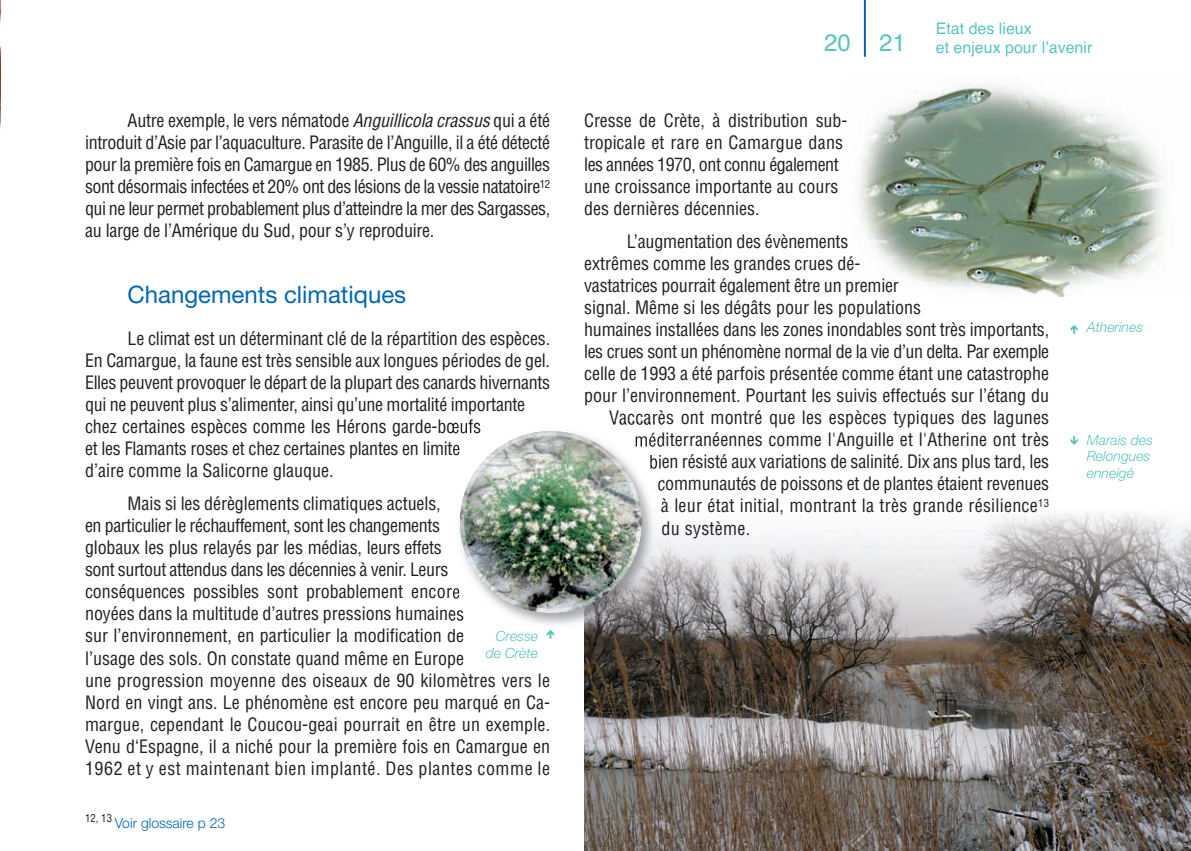
<style>
.page{position:relative;width:1191px;height:851px;background:#fff}
.page>*{position:absolute;margin:0;border:0;box-sizing:border-box;transform-origin:0 0}
.t1{font:24px "Helvetica Neue";color:#0166b3}
.t2{font:24px "Helvetica";color:#5ac4bd}
.t3{font:condensed 18px/22px "Helvetica";letter-spacing:-.005em;color:#231f20}
.t4{font:condensed 18px "Helvetica";letter-spacing:.015em;color:#231f20}
.t5{font:condensed 18px "Helvetica";letter-spacing:-.025em;color:#231f20}
.t6{font:16px "Helvetica";color:#5ac4bd}
.t7{font:italic 300 14px/16.8px "Helvetica Neue";color:#5ac4bd}
.t8{font:300 14px "Helvetica Neue";color:#0166b3}
.s1{font-style:italic}
</style>
<div class="page">
<img style="left:0;top:0;width:1px;height:128px">
<img style="left:859px;top:83px;width:306px;height:214px">
<img style="left:584px;top:623px;width:607px;height:227px">
<img style="left:662px;top:512px;width:529px;height:111px">
<hr style="left:864px;top:0;width:2px;height:57px;background:#0166b3">
<img style="left:452px;top:423px;width:210px;height:210px">
<svg style="left:452px;top:588px;width:7px;height:10px"></svg>
<img style="left:609px;top:423px;width:53px;height:2px">
<img style="left:641px;top:432px;width:21px;height:14px">
<img style="left:650px;top:454px;width:12px;height:14px">
<img style="left:658px;top:476px;width:4px;height:15px">
<svg style="left:661px;top:498px;width:1px;height:14px"></svg>
<img style="left:461px;top:431px;width:180px;height:79px">
<img style="left:460px;top:510px;width:124px;height:102px">
<img style="left:584px;top:510px;width:57px;height:96px">
<svg style="left:547px;top:630px;width:7px;height:3px"></svg>
<p class="t3" style="left:85px;top:111px;width:466px;text-align:justify;text-indent:43px">Autre exemple, le vers nématode <span class="s1">Anguillicola crassus</span>qui a été introduit d’Asie par l’aquaculture. Parasite de l’Anguille, il a été détecté pour la première fois en Camargue en 1985. Plus de 60% des anguilles sont désormais infectées et 20% ont des lésions de la vessie natatoire<sup>12 </sup>qui ne leur permet probablement plus d’atteindre la mer des Sargasses, au large de l’Amérique du Sud, pour s’y reproduire.</p>
<h1 class="t1" style="left:128px;top:286px;width:280px">Changements climatiques</h1>
<p class="t3" style="left:85px;top:329px;width:466px;text-indent:43px">Le climat est un déterminant clé de la répartition des espèces.<br>En Camargue, la faune est très sensible aux longues périodes de gel.<br>Elles peuvent provoquer le départ de la plupart des canards hivernants qui ne peuvent plus s’alimenter, ainsi qu’une mortalité importante chez certaines espèces comme les Hérons garde-bœufs<br>et les Flamants roses et chez certaines plantes en limite<br>d’aire comme la Salicorne glauque.</p>
<p class="t3" style="left:85px;top:494px;width:466px;text-indent:43px">Mais si les dérèglements climatiques actuels,<br>en particulier le réchauffement, sont les changements<br>globaux les plus relayés par les médias, leurs effets<br>sont surtout attendus dans les décennies à venir. Leurs conséquences possibles sont probablement encore<br>noyées dans la multitude d’autres pressions humaines<br>sur l’environnement, en particulier la modification de<br>l’usage des sols. On constate quand même en Europe<br>une progression moyenne des oiseaux de 90 kilomètres vers le Nord en vingt ans. Le phénomène est encore peu marqué en Ca&shy;margue, cependant le Coucou-geai pourrait en être un exemple.<br>Venu d‘Espagne, il a niché pour la première fois en Camargue en 1962 et y est maintenant bien implanté. Des plantes comme le</p>
<p class="t7" style="left:486px;top:629px;width:54px;text-align:right">Cresse de Crète</p>
<p class="t8" style="left:85px;top:817px;width:142px"><sup>12,</sup> <sup>13</sup> Voir glossaire p 23</p>
<p class="t6" style="left:935px;top:19px;width:98px">Etat des lieux</p>
<h1 class="t2" style="left:824px;top:29px;width:28px">20</h1>
<p class="t6" style="left:935px;top:38px;width:158px">et enjeux pour lʼavenir</p>
<h1 class="t2" style="left:879px;top:29px;width:28px">21</h1>
<p class="t3" style="left:584px;top:111px;width:265px">Cresse de Crète, à distribution sub&shy;tropicale et rare en Camargue dans les années 1970, ont connu également une croissance importante au cours des dernières décennies.</p>
<p class="t3" style="left:626px;top:232px;width:223px">L’augmentation des évènements</p>
<p class="t3" style="left:584px;top:254px;width:278px">extrêmes comme les grandes crues dé-</p>
<p class="t3" style="left:584px;top:276px;width:316px">vastatrices pourrait également être un premier</p>
<p class="t3" style="left:584px;top:298px;width:338px">signal. Même si les dégâts pour les populations</p>
<p class="t3" style="left:584px;top:320px;width:466px">humaines installées dans les zones inondables sont très importants,</p>
<p class="t5" style="left:584px;top:345px;width:466px">les crues sont un phénomène normal de la vie d’un delta. Par exemple</p>
<p class="t3" style="left:584px;top:364px;width:466px">celle de 1993 a été parfois présentée comme étant une catastrophe</p>
<p class="t3" style="left:584px;top:386px;width:466px">pour l’environnement. Pourtant les suivis effectués sur l’étang du</p>
<p class="t3" style="left:609px;top:408px;width:441px">Vaccarès ont montré que les espèces typiques des lagunes</p>
<p class="t3" style="left:634px;top:430px;width:416px">méditerranéennes comme l'Anguille et l'Atherine ont très</p>
<p class="t3" style="left:649px;top:452px;width:402px">bien résisté aux variations de salinité. Dix ans plus tard, les</p>
<p class="t3" style="left:657px;top:474px;width:393px">communautés de poissons et de plantes étaient revenues</p>
<p class="t4" style="left:661px;top:499px;width:390px">à leur état initial, montrant la très grande résilience<sup>13</sup></p>
<p class="t4" style="left:661px;top:521px;width:90px">du système.</p>
<p class="t7" style="left:1086px;top:320px;width:58px">Atherines</p>
<p class="t7" style="left:1086px;top:432px;width:68px">Marais des<br>Relongues enneigé</p>
</div>
